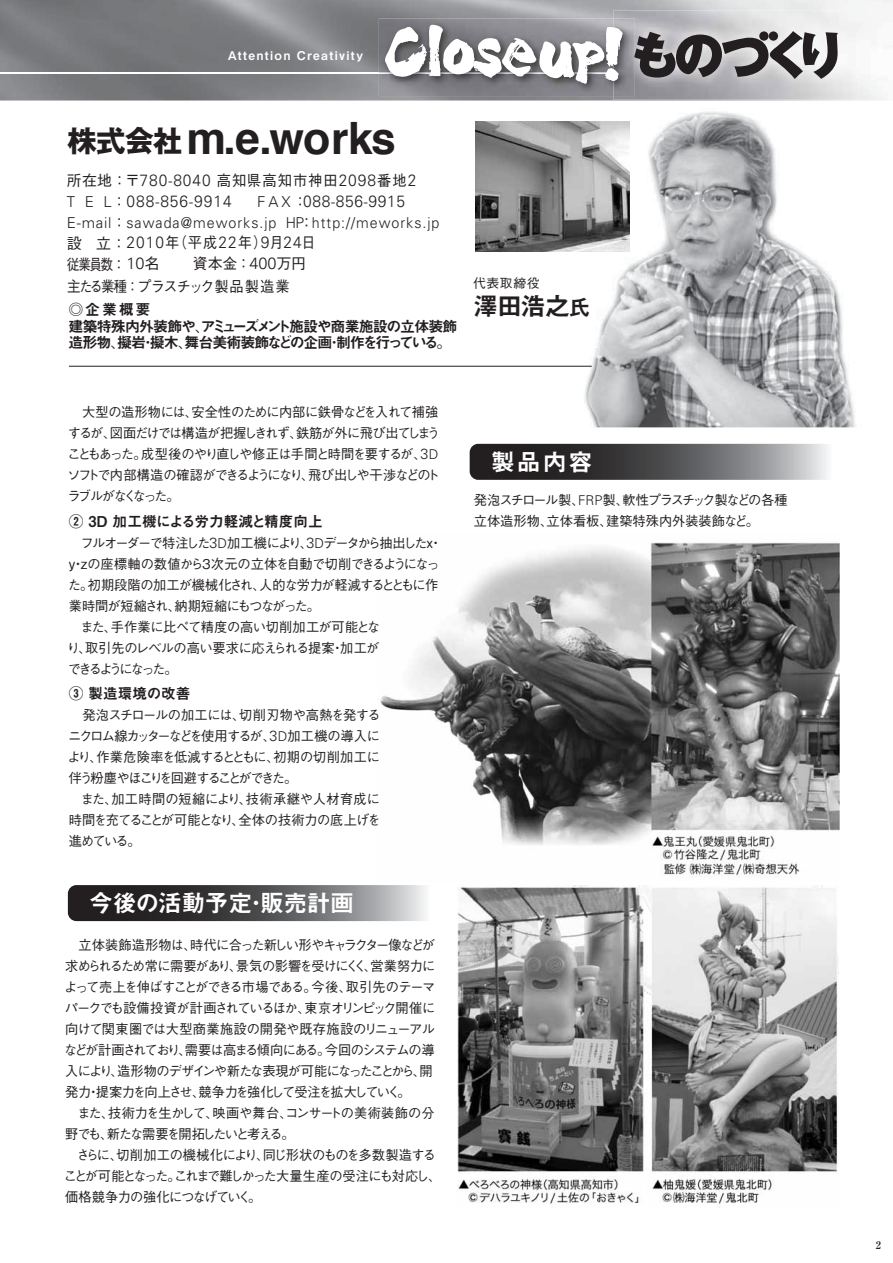
<style>
.page{position:relative;width:893px;height:1263px;background:#fff}
.page>*{position:absolute;margin:0;border:0;box-sizing:border-box;transform-origin:0 0}
.t1{font:700 44.55px "Helvetica";letter-spacing:-.015em;color:#231f20}
.t2{font:24px "Midashi Go Pro MB31 90 pv RKSJ H";letter-spacing:-.025em;color:#fff}
.t3{font:23.7px "Gothic MB101 Pro De Bold 90 pv RKSJ H";color:#231f20}
.t4{font:300 16.35px "Univers 45";letter-spacing:.055em;color:#231f20;scale:.95 1}
.t5{font:300 15px/20.7px "Univers 45";letter-spacing:.07em;color:#231f20}
.t6{font:15px/16.5px "Midashi Go Pro MB31 90 pv RKSJ H";letter-spacing:-.065em;color:#231f20}
.t7{font:15px "Gothic BBB Pro Medium 90 pv RKSJ H";letter-spacing:.07em;color:#231f20}
.t8{font:15px "Midashi Go Pro MB31 90 pv RKSJ H";letter-spacing:-.01em;color:#231f20}
.t9{font:15px "Gothic BBB Pro Medium 90 pv RKSJ H";letter-spacing:-.07em;color:#231f20;scale:.9 1}
.t10{font:15px "Midashi Go Pro MB31 90 pv RKSJ H";color:#231f20}
.t11{font:13.5px/21px "Gothic BBB Pro Medium 90 pv RKSJ H";letter-spacing:-.075em;color:#231f20}
.t12{font:13.5px/21px "Gothic BBB Pro Medium 90 pv RKSJ H";letter-spacing:-.055em;color:#231f20}
.t13{font:13.5px/21px "Gothic BBB Pro Medium 90 pv RKSJ H";letter-spacing:-.025em;color:#231f20}
.t14{font:12.75px "Gothic BBB Pro Medium 90 pv RKSJ H";letter-spacing:.05em;color:#231f20}
.t15{font:12px "Midashi Go Pro MB31 90 pv RKSJ H";letter-spacing:.12em;color:#fff}
.t16{font:10.5px "Ryumin Pro Bold 90 pv RKSJ H";color:#231f20}
.s1{font-family:"Gothic MB101 Pr 6 N Bold 90 pv RKSJ H";font-weight:400;font-size:29.25px}
.s2{font-family:"Univers 45";font-weight:300;font-size:16.35px}
.s3{font-family:"Univers 45";font-weight:300}
.s4{font-size:15px}
.s5{font-family:"Gothic BBB Pro Medium 90 pv RKSJ H";font-weight:400;font-size:15px}
.s6{font-family:"Gothic BBB Pro Medium 90 pv RKSJ H";font-weight:400}
.s7{font-size:16.35px}
.s8{font-family:"Gothic BBB Pro Medium 90 pv RKSJ H"}
.s9{font-size:20.1px}
.s10{font-family:"Univers 45";font-weight:300;font-size:14.7px}
</style>
<div class="page">
<img style="left:380px;top:542px;width:459px;height:335px">
<img style="left:567px;top:111px;width:289px;height:316px">
<svg style="left:470px;top:444px;width:373px;height:36px;background:#616162"></svg>
<svg style="left:68px;top:885px;width:373px;height:36px;background:#616062"></svg>
<img style="left:379px;top:19px;width:234px;height:77px">
<svg style="left:385px;top:25px;width:228px;height:59px"></svg>
<img style="left:613px;top:10px;width:245px;height:90px">
<img style="left:613px;top:27px;width:9px;height:54px">
<svg style="left:634px;top:31px;width:204px;height:48px;background:#817f80"></svg>
<div style="left:759px;top:31px;width:9px;height:10px;background:#231f20;border-radius:50%"></div>
<div style="left:769px;top:31px;width:9px;height:10px;background:#231f20;border-radius:50%"></div>
<img style="left:567px;top:272px;width:28px;height:53px">
<img style="left:458px;top:886px;width:380px;height:319px">
<img style="left:475px;top:121px;width:155px;height:130px">
<hr style="left:69px;top:366px;width:523px;height:1px;background:#231f20">
<p class="t15" style="left:228px;top:51px;width:137px">Attention Creativity</p>
<p class="t1" style="left:68px;top:120px;width:330px"><span class="s1">株式会社</span> m.e.works</p>
<p class="t7" style="left:67px;top:174px;width:351px">所在地：〒<span class="s2">780</span><span class="s3">-</span><span class="s2">8040</span> 高知県高知市神田<span class="s2">2098</span>番地<span class="s2">2</span></p>
<p class="t4" style="left:67px;top:195px;width:175px"><span class="s4">T E L</span> <span class="s5">：</span>088<span class="s4">-</span>856<span class="s4">-</span>9914</p>
<p class="t5" style="left:67px;top:213px;width:374px">E-mail <span class="s6">：</span>sawada@meworks.jp HP<span class="s6">：</span>http://meworks.jp<span class="s6">設 立：</span><span class="s7">2010</span><span class="s6">年（平成</span><span class="s7">22</span><span class="s6">年）</span><span class="s7">9</span><span class="s6">月</span><span class="s7">24</span><span class="s6">日<br>従業員数：</span><span class="s7">10</span><span class="s6">名　　資本金：</span><span class="s7">400</span><span class="s6">万円　</span></p>
<p class="t4" style="left:257px;top:195px;width:158px"><span class="s4">FAX</span> <span class="s5">：</span>088<span class="s4">-</span>856<span class="s4">-</span>9915</p>
<p class="t9" style="left:67px;top:280px;width:265px">主たる業種：プラスチック製品製造業　</p>
<p class="t6" style="left:69px;top:303px;width:391px">◎企業概要<br>建築特殊内外装飾や<span class="s8">、</span>アミューズメント施設や商業施設の立体装飾造形物<span class="s8">、</span>擬岩<span class="s8">・</span>擬木<span class="s8">、</span>舞台美術装飾などの企画<span class="s8">・</span>制作を行っている<span class="s8">。</span></p>
<p class="t14" style="left:473px;top:278px;width:68px">代表取締役</p>
<p class="t3" style="left:474px;top:297px;width:117px">澤田浩之<span class="s9">氏</span></p>
<p class="t11" style="left:67px;top:404px;width:374px">　大型の造形物には、安全性のために内部に鉄骨などを入れて補強するが、図面だけでは構造が把握しきれず、鉄筋が外に飛び出てしまうこともあった。成型後のやり直しや修正は手間と時間を要するが、<span class="s10">3</span><span class="s3">D</span>ソフトで内部構造の確認ができるようになり、飛び出しや干渉などのトラブルがなくなった。</p>
<p class="t8" style="left:69px;top:516px;width:255px">② 3D 加工機による労力軽減と精度向上</p>
<p class="t11" style="left:65px;top:534px;width:378px">　フルオーダーで特注した<span class="s10">3</span><span class="s3">D</span>加工機により、<span class="s10">3</span><span class="s3">D</span>データから抽出したｘ・ｙ・ｚの座標軸の数値から３次元の立体を自動で切削できるようになった。初期段階の加工が機械化され、人的な労力が軽減するとともに作業時間が短縮され、納期短縮にもつながった。<br>　また、手作業に比べて精度の高い切削加工が可能とな<br>り、取引先のレベルの高い要求に応えられる提案・加工が<br>できるようになった。</p>
<p class="t10" style="left:69px;top:688px;width:123px">③ 製造環境の改善</p>
<p class="t12" style="left:68px;top:707px;width:315px">　発泡スチロールの加工には、切削刃物や高熱を発するニクロム線カッターなどを使用するが、<span class="s10">3</span><span class="s3">D</span>加工機の導入により、作業危険率を低減するとともに、初期の切削加工に伴う粉塵やほこりを回避することができた。<br>　また、加工時間の短縮により、技術承継や人材育成に時間を充てることが可能となり、全体の技術力の底上げを進めている。</p>
<p class="t2" style="left:89px;top:894px;width:266px">今後の活動予定<span class="s8">・</span>販売計画</p>
<p class="t11" style="left:64px;top:937px;width:379px">　立体装飾造形物は、時代に合った新しい形やキャラクター像などが求められるため常に需要があり、景気の影響を受けにくく、営業努力によって売上を伸ばすことができる市場である。今後、取引先のテーマパークでも設備投資が計画されているほか、東京オリンピック開催に向けて関東圏では大型商業施設の開発や既存施設のリニューアルなどが計画されており、需要は高まる傾向にある。今回のシステムの導入により、造形物のデザインや新たな表現が可能になったことから、開発力・提案力を向上させ、競争力を強化して受注を拡大していく。<br>　また、技術力を生かして、映画や舞台、コンサートの美術装飾の分野でも、新たな需要を開拓したいと考える。<br>　さらに、切削加工の機械化により、同じ形状のものを多数製造することが可能となった。これまで難しかった大量生産の受注にも対応し、価格競争力の強化につなげていく。</p>
<p class="t2" style="left:491px;top:453px;width:103px">製品内容</p>
<p class="t13" style="left:474px;top:492px;width:315px">発泡スチロール製、<span class="s3">FRP</span>製、軟性プラスチック製などの各種立体造形物、立体看板、建築特殊内外装装飾など。</p>
<p class="t16" style="left:876px;top:1241px;width:7px">2</p>
</div>
